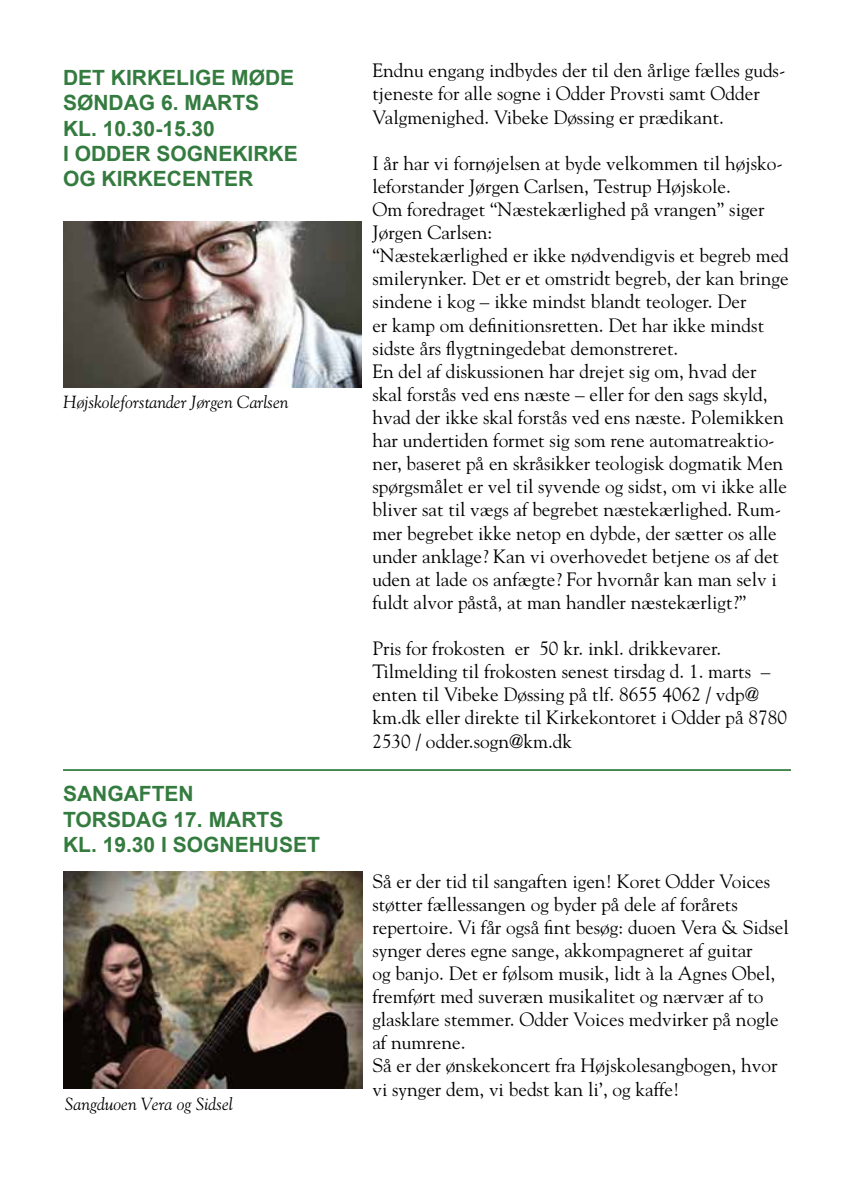
<style>
.page{position:relative;width:854px;height:1191px;background:#fff}
.page>*{position:absolute;margin:0;border:0;box-sizing:border-box;transform-origin:0 0}
.t1{font:700 21px/25.2px "Arial";color:#347b3f}
.t2{font:19.25px/23.1px "Goudy Std";color:#000}
.t3{font:italic 17.5px "Goudy Std";color:#000}
</style>
<div class="page">
<img style="left:63px;top:222px;width:298px;height:165px">
<img style="left:63px;top:871px;width:300px;height:217px">
<hr style="left:63px;top:769px;width:727px;height:2px;background:#347b3f">
<p class="t1" style="left:63px;top:66px;width:62px">DET KIRK</p>
<p class="t1" style="left:162px;top:66px;width:133px">ELIGE MØDE</p>
<p class="t1" style="left:63px;top:91px;width:31px">SØNDAG</p>
<p class="t1" style="left:161px;top:91px;width:40px">6. MART</p>
<p class="t1" style="left:245px;top:91px;width:16px">S</p>
<p class="t1" style="left:63px;top:116px;width:153px">KL. 10.30-15.30<br>I ODDER SOGN</p>
<p class="t1" style="left:218px;top:141px;width:28px">EKIRK</p>
<p class="t1" style="left:284px;top:141px;width:16px">E</p>
<p class="t1" style="left:63px;top:167px;width:185px">OG KIRKECENTER</p>
<p class="t3" style="left:63px;top:391px;width:227px">Højskoleforstander Jørgen Carlsen</p>
<p class="t1" style="left:63px;top:782px;width:16px">SANGAFT</p>
<p class="t1" style="left:164px;top:782px;width:27px">EN</p>
<p class="t1" style="left:63px;top:807px;width:16px">TOR</p>
<p class="t1" style="left:107px;top:807px;width:30px">SDAG</p>
<p class="t1" style="left:173px;top:807px;width:51px">17. MART</p>
<p class="t1" style="left:269px;top:807px;width:16px">S</p>
<p class="t1" style="left:63px;top:832px;width:126px">KL. 19.30 I SOGN</p>
<p class="t1" style="left:235px;top:832px;width:81px">EHUSET</p>
<p class="t3" style="left:65px;top:1092px;width:169px">Sangduoen Vera og Sidsel</p>
<p class="t2" style="left:372px;top:59px;width:414px">Endnu engang indbydes der til den årlige fælles guds&shy;tjeneste for alle sogne i Odder Provsti samt Odder<br>Valgmenighed. Vibeke Døssing er prædikant.</p>
<p class="t2" style="left:372px;top:151px;width:418px">I år har vi fornøjelsen at byde velkommen til højsko&shy;leforstander Jørgen Carlsen, Testrup Højskole.<br>Om foredraget “Næstekærlighed på vrangen” siger Jørgen Carlsen:<br>“Næstekærlighed er ikke nødvendigvis et begreb med smilerynker. Det er et omstridt begreb, der kan bringe sindene i kog – ikke mindst blandt teologer. Der<br>er kamp om definitionsretten. Det har ikke mindst sidste års flygtningedebat demonstreret.<br>En del af diskussionen har drejet sig om, hvad der skal forstås ved ens næste – eller for den sags skyld, hvad der ikke skal forstås ved ens næste. Polemikken har undertiden formet sig som rene automatreaktio&shy;ner, baseret på en skråsikker teologisk dogmatik Men spørgsmålet er vel til syvende og sidst, om vi ikke alle bliver sat til vægs af begrebet næstekærlighed. Rum&shy;mer begrebet ikke netop en dybde, der sætter os alle under anklage? Kan vi overhovedet betjene os af det uden at lade os anfægte? For hvornår kan man selv i fuldt alvor påstå, at man handler næstekærligt?”</p>
<p class="t2" style="left:372px;top:636px;width:416px">Pris for frokosten er 50 kr. inkl. drikkevarer.<br>Tilmelding til frokosten senest tirsdag d. 1. marts – enten til Vibeke Døssing på tlf. 8655 4062 / vdp@ km.dk eller direkte til Kirkekontoret i Odder på 8780<br>2530 / odder.sogn@km.dk</p>
<p class="t2" style="left:372px;top:869px;width:418px">Så er der tid til sangaften igen! Koret Odder Voices støtter fællessangen og byder på dele af forårets repertoire. Vi får også fint besøg: duoen Vera &amp; Sidsel synger deres egne sange, akkompagneret af guitar<br>og banjo. Det er følsom musik, lidt à la Agnes Obel, fremført med suveræn musikalitet og nærvær af to glasklare stemmer. Odder Voices medvirker på nogle af numrene.<br>Så er der ønskekoncert fra Højskolesangbogen, hvor vi synger dem, vi bedst kan li’, og kaffe!</p>
</div>
